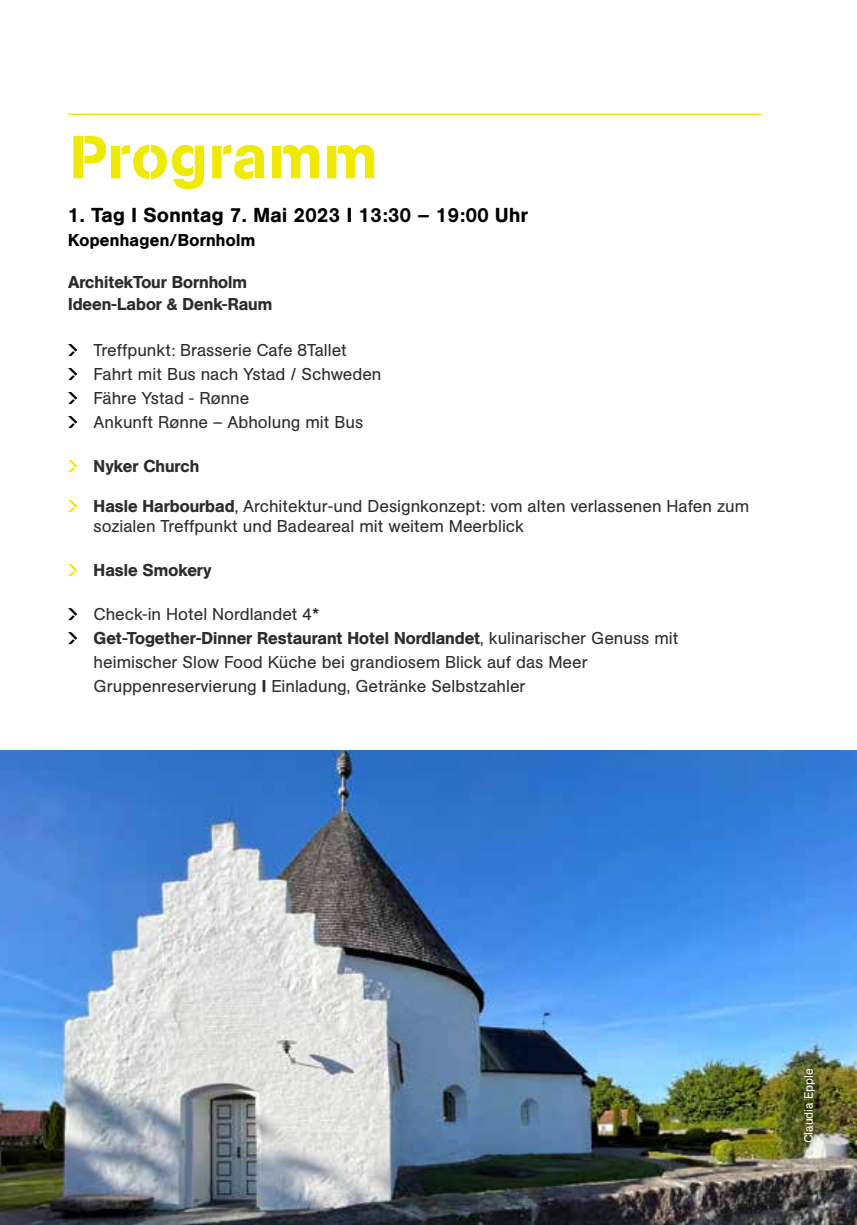
<style>
.page{position:relative;width:857px;height:1225px;background:#fff}
.page>*{position:absolute;margin:0;border:0;box-sizing:border-box;transform-origin:0 0}
.t1{font:60px "AG Book Std Stencil";letter-spacing:.02em;color:#f0e904}
.t2{font:500 20px "AG Book Pro";letter-spacing:.02em;color:#000}
.t3{font:17px/24px "AG Book Pro";color:#2d2c2c}
.t4{font:500 17px/22px "AG Book Pro";color:#2d2c2c}
.t5{font:500 17px "AG Book Pro";letter-spacing:.02em;color:#000}
.t6{font:12px "AG Book Pro";color:#fff}
.s1{font-weight:500}
</style>
<div class="page">
<img style="left:0;top:750px;width:856px;height:475px">
<hr style="left:68px;top:113px;width:692px;height:2px;background:#f0e904">
<svg style="left:68px;top:344px;width:9px;height:12px"></svg>
<svg style="left:68px;top:368px;width:9px;height:12px"></svg>
<svg style="left:68px;top:392px;width:9px;height:12px"></svg>
<svg style="left:68px;top:416px;width:9px;height:12px"></svg>
<svg style="left:68px;top:460px;width:9px;height:12px"></svg>
<svg style="left:68px;top:500px;width:9px;height:12px"></svg>
<svg style="left:68px;top:564px;width:9px;height:12px"></svg>
<svg style="left:68px;top:608px;width:9px;height:12px"></svg>
<svg style="left:68px;top:632px;width:9px;height:12px"></svg>
<h1 class="t1" style="left:70px;top:121px;width:309px">Programm</h1>
<p class="t2" style="left:68px;top:202px;width:461px">1. Tag I Sonntag 7. Mai 2023 I 13:30 – 19:00 Uhr</p>
<p class="t5" style="left:68px;top:229px;width:188px">Kopenhagen/Bornholm</p>
<p class="t4" style="left:68px;top:271px;width:206px">ArchitekTour Bornholm<br>Ideen-Labor &amp; Denk-Raum</p>
<p class="t3" style="left:94px;top:338px;width:289px">Treffpunkt: Brasserie Cafe 8Tallet<br>Fahrt mit Bus nach Ystad / Schweden<br>Fähre Ystad - Rønne<br>Ankunft Rønne – Abholung mit Bus</p>
<p class="t4" style="left:94px;top:455px;width:107px">Nyker Church</p>
<p class="t3" style="left:94px;top:496px;width:656px;line-height:20px"><span class="s1">Hasle Harbourbad</span>, Architektur-und Designkonzept: vom alten verlassenen Hafen zum sozialen Treffpunkt und Badeareal mit weitem Meerblick</p>
<p class="t4" style="left:94px;top:559px;width:119px">Hasle Smokery</p>
<p class="t3" style="left:94px;top:602px;width:586px">Check-in Hotel Nordlandet 4*<br><span class="s1">Get-Together-Dinner Restaurant Hotel Nordlandet</span>, kulinarischer Genuss mit heimischer Slow Food Küche bei grandiosem Blick auf das Meer Gruppenreservierung <span class="s1">I</span> Einladung, Getränke Selbstzahler</p>
<p class="t6" style="left:800px;top:1156px;width:90px;rotate:-90deg">© Claudia Epple</p>
</div>
